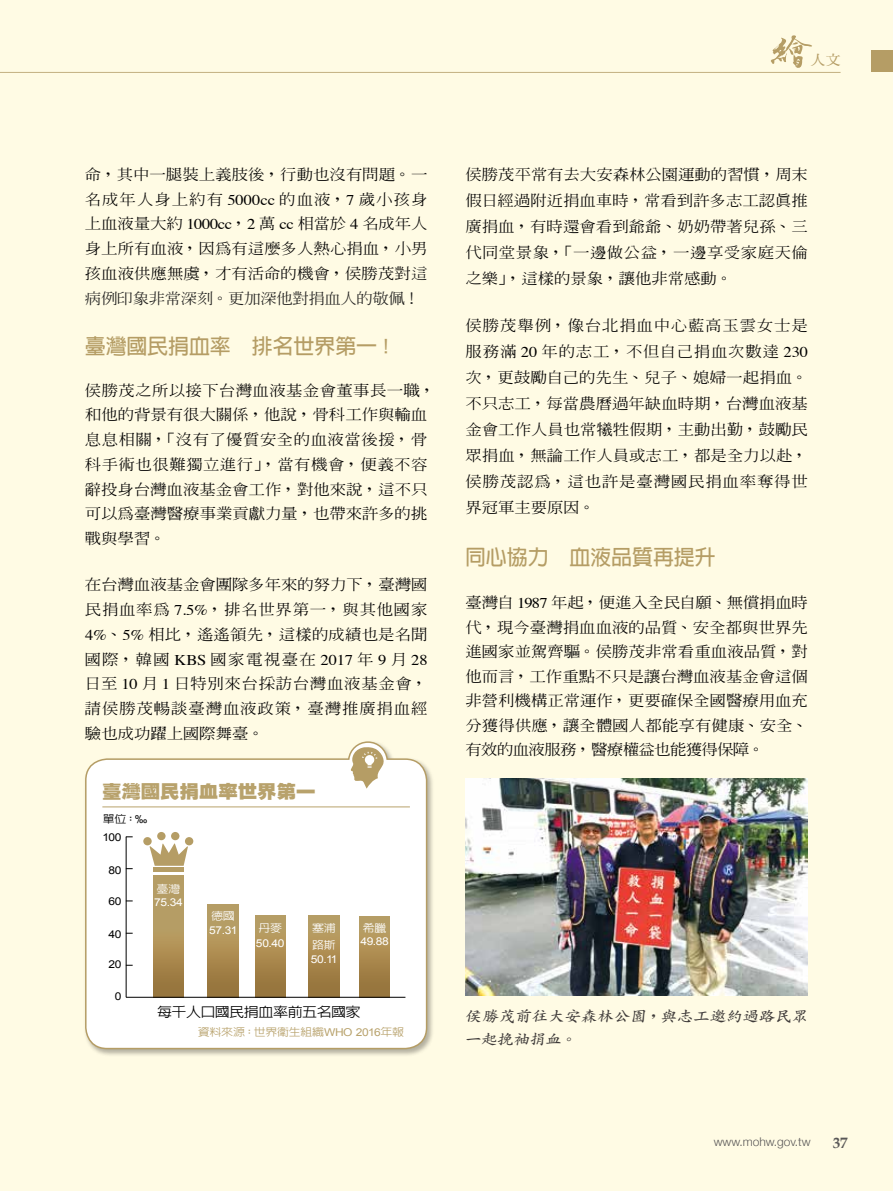
<style>
.page{position:relative;width:893px;height:1191px;background:#fffbe4}
.page>*{position:absolute;margin:0;border:0;box-sizing:border-box;transform-origin:0 0}
.t1{font:700 21px "AR Hei B5";letter-spacing:-.005em;color:#b59d65}
.t2{font:900 17.55px "AR Hei B5";letter-spacing:-.005em;color:#b8a26c;scale:1.11 1}
.t3{font:700 15px "Book Antiqua";color:#595757}
.t4{font:500 14.85px/24.8px "AR Ming B5";letter-spacing:-.005em;color:#000;text-align:justify;scale:1.11 1}
.t5{font:700 14.85px/22.5px "AR Kai B5";color:#3e3a39;scale:1.11 1}
.t6{font:500 13.5px "AR Hei B5";letter-spacing:-.03em;color:#000;scale:1.11 1}
.t7{font:700 13.5px "AR Ming B5";color:#b59d65;scale:1.11 1}
.t8{font:300 12px "Helvetica Neue";letter-spacing:-.005em;color:#595757}
.t9{font:10.8px "Arial";letter-spacing:-.025em;color:#fff;scale:1.11 1}
.t10{font:500 10.8px "AR Hei B5";letter-spacing:-.025em;color:#b8a26c;scale:1.11 1}
.t11{font:500 10.8px/16.5px "AR Hei B5";letter-spacing:-.025em;color:#fff;scale:1.11 1}
.t12{font:10.8px "Arial";letter-spacing:-.025em;color:#000;scale:1.11 1}
.t13{font:500 10.8px "AR Hei B5";color:#000;scale:1.11 1}
.s1{font-family:"Times";font-weight:400}
.s2{color:#1f1e1d}
.s3{font-family:"Arial";font-weight:400}
</style>
<div class="page">
<img style="left:466px;top:779px;width:342px;height:216px">
<div style="left:84px;top:740px;width:351px;height:317px;background:#000;opacity:.3"></div>
<svg style="left:84px;top:740px;width:344px;height:310px;background:#fcfbf7"></svg>
<svg style="left:350px;top:747px;width:34px;height:41px"></svg>
<hr style="left:102px;top:806px;width:308px;height:1px;background:#b8a26c">
<div style="left:153px;top:875px;width:31px;height:122px;background:linear-gradient(to bottom,#bea970,#9d793f)"></div>
<div style="left:208px;top:904px;width:30px;height:93px;background:linear-gradient(to bottom,#bea76d,#987339)"></div>
<div style="left:255px;top:915px;width:31px;height:82px;background:linear-gradient(to bottom,#bda46a,#967239)"></div>
<div style="left:309px;top:915px;width:30px;height:82px;background:linear-gradient(to bottom,#bda46a,#967239)"></div>
<div style="left:359px;top:916px;width:31px;height:81px;background:linear-gradient(to bottom,#bea46a,#957137)"></div>
<hr style="left:126px;top:837px;width:1px;height:160px;background:#000">
<hr style="left:126px;top:997px;width:279px;height:1px;background:#000">
<div style="left:157px;top:832px;width:9px;height:8px;background:#b59d65;border-radius:50%"></div>
<div style="left:171px;top:832px;width:8px;height:8px;background:#b59d65;border-radius:50%"></div>
<div style="left:143px;top:837px;width:9px;height:8px;background:#b59d65;border-radius:50%"></div>
<div style="left:185px;top:837px;width:8px;height:8px;background:#b59d65;border-radius:50%"></div>
<div style="left:154px;top:867px;width:30px;height:5px;background:#b59d65"></div>
<svg style="left:149px;top:843px;width:39px;height:22px"></svg>
<svg style="left:771px;top:35px;width:41px;height:33px"></svg>
<hr style="left:0;top:72px;width:841px;height:1px;background:#c3b082">
<div style="left:871px;top:51px;width:22px;height:21px;background:#b59d65"></div>
<p class="t7" style="left:810px;top:53px;width:29px">人文</p>
<p class="t4" style="left:85px;top:162px;width:310px">命，其中一腿裝上義肢後，行動也沒有問題。一名成年人身上約有 <span class="s1">5000cc</span> 的血液，<span class="s1">7</span> 歲小孩身上血液量大約 <span class="s1">1000cc</span>，<span class="s1">2</span> 萬 <span class="s1">cc</span> 相當於 <span class="s1">4</span> 名成年人身上所有血液，因為有這麼多人熱心捐血，小男孩血液供應無虞，才有活命的機會，侯勝茂對<span class="s2">這病例印象非常深刻。更加深他對捐血人的敬佩！</span></p>
<h1 class="t1" style="left:85px;top:336px;width:313px">臺灣國民捐血率 排名世界第一！</h1>
<p class="t4" style="left:85px;top:377px;width:317px;text-align:left">侯勝茂之所以接下台灣血液基金會董事長一職，和他的背景有很大關係，他說，骨科工作與輸血息息相關，「沒有了優質安全的血液當後援，骨科手術也很難獨立進行」，當有機會，便義不容辭投身台灣血液基金會工作，對他來說，這不只可以為臺灣醫療事業貢獻力量，也帶來許多的挑戰與學習。</p>
<p class="t4" style="left:84px;top:572px;width:311px">在台灣血液基金會團隊多年來的努力下，臺灣國民捐血率為 <span class="s1">7.5%</span>，排名世界第一，與其他國家<span class="s1">4%</span>、<span class="s1">5%</span> 相比，遙遙領先，這樣的成績也是名聞國際，韓國 <span class="s1">KBS</span> 國家電視臺在 <span class="s1">2017</span> 年 <span class="s1">9</span> 月 <span class="s1">28</span>日至 <span class="s1">10</span> 月 <span class="s1">1</span> 日特別來台採訪台灣血液基金會，請侯勝茂暢談臺灣血液政策，臺灣推廣捐血經驗也成功躍上國際舞臺。</p>
<p class="t2" style="left:102px;top:782px;width:194px">臺灣國民捐血率世界第一</p>
<p class="t13" style="left:103px;top:813px;width:42px">單位：<span class="s3">‰</span></p>
<p class="t12" style="left:103px;top:831px;width:19px">100</p>
<p class="t12" style="left:108px;top:864px;width:13px">80</p>
<p class="t12" style="left:108px;top:895px;width:13px">60</p>
<p class="t12" style="left:108px;top:927px;width:13px">40</p>
<p class="t12" style="left:108px;top:958px;width:13px">20</p>
<p class="t12" style="left:115px;top:990px;width:8px">0</p>
<p class="t11" style="left:157px;top:880px;width:23px">臺灣</p>
<p class="t9" style="left:154px;top:896px;width:27px">75.34</p>
<p class="t11" style="left:211px;top:908px;width:23px">德國</p>
<p class="t9" style="left:209px;top:924px;width:27px">57.31</p>
<p class="t11" style="left:259px;top:920px;width:23px">丹麥</p>
<p class="t11" style="left:312px;top:920px;width:23px">塞浦路斯</p>
<p class="t11" style="left:363px;top:920px;width:23px">希臘</p>
<p class="t9" style="left:360px;top:935px;width:27px">49.88</p>
<p class="t9" style="left:256px;top:937px;width:27px">50.40</p>
<p class="t9" style="left:311px;top:953px;width:26px">50.11</p>
<p class="t6" style="left:157px;top:1005px;width:185px">每千人口國民捐血率前五名國家</p>
<p class="t10" style="left:198px;top:1026px;width:187px">資料來源：世界衛生組織<span class="s3">WHO 2016</span>年報</p>
<p class="t4" style="left:465px;top:161px;width:310px;line-height:26px">侯勝茂平常有去大安森林公園運動的習慣，周末假日經過附近捐血車時，常看到許多志工認真推廣捐血，有時還會看到爺爺、奶奶帶著兒孫、三代同堂景象，「一邊做公益，一邊享受家庭天倫之樂」，這樣的景象，讓他非常感動。</p>
<p class="t4" style="left:465px;top:312px;width:310px;line-height:26px">侯勝茂舉例，像台北捐血中心藍高玉雲女士是服務滿 <span class="s1">20</span> 年的志工，不但自己捐血次數達 <span class="s1">230</span>次，更鼓勵自己的先生、兒子、媳婦一起捐血。不只志工，每當農曆過年缺血時期，台灣血液基金會工作人員也常犧牲假期，主動出勤，鼓勵民眾捐血，無論工作人員或志工，都是全力以赴，侯勝茂認為，這也許是臺灣國民捐血率奪得世界冠軍主要原因。</p>
<h1 class="t1" style="left:465px;top:547px;width:252px">同心協力 血液品質再提升</h1>
<p class="t4" style="left:465px;top:590px;width:310px">臺灣自 <span class="s1">1987</span> 年起，便進入全民自願、無償捐血時代，現今臺灣捐血血液的品質、安全都與世界先進國家並駕齊驅。侯勝茂非常看重血液品質，對他而言，工作重點不只是讓台灣血液基金會這個非營利機構正常運作，更要確保全國醫療用血充分獲得供應，讓全體國人都能享有健康、安全、有效的血液服務，醫療權益也能獲得保障。</p>
<p class="t5" style="left:465px;top:1005px;width:312px">侯勝茂前往大安森林公園，與志工邀約過路民眾一起挽袖捐血。</p>
<p class="t8" style="left:714px;top:1134px;width:98px">www.mohw.gov.tw</p>
<p class="t3" style="left:833px;top:1134px;width:16px">37</p>
</div>
